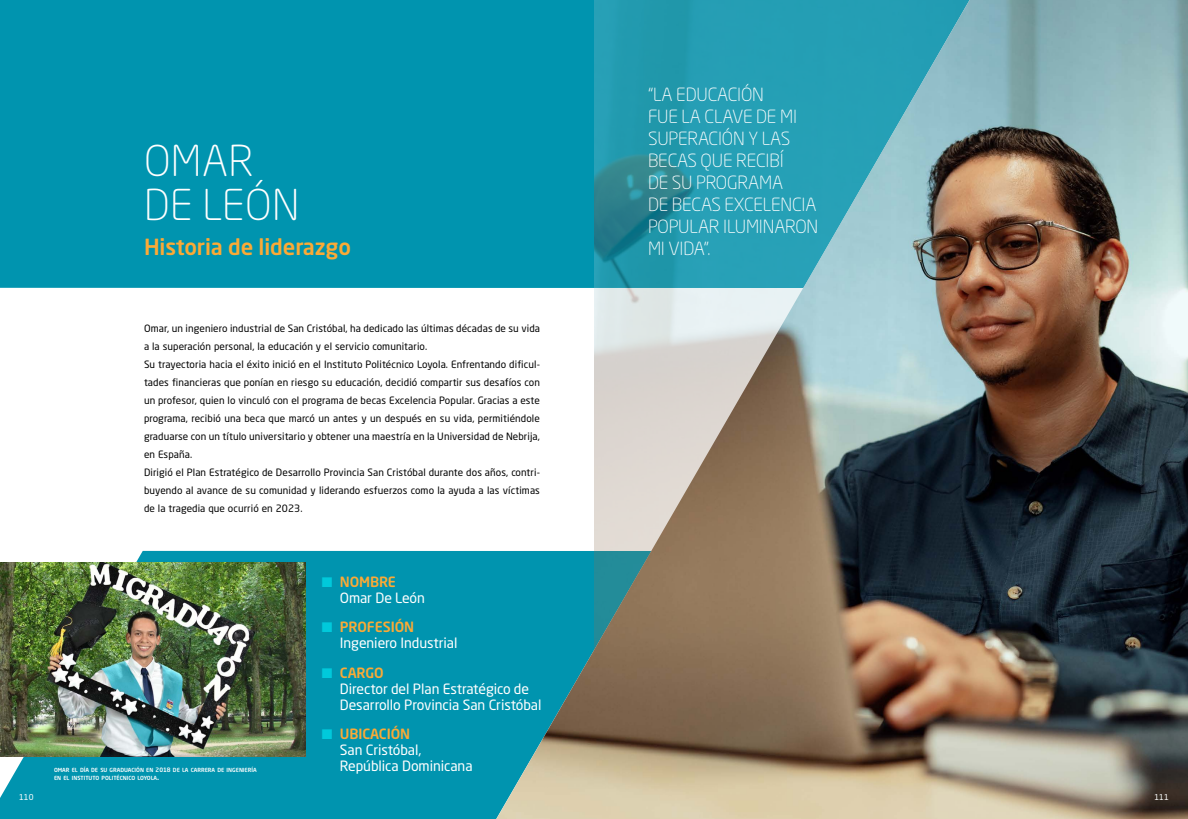
<style>
.page{position:relative;width:1188px;height:819px;background:#fff}
.page>*{position:absolute;margin:0;border:0;box-sizing:border-box;transform-origin:0 0}
.t1{font:300 42px/44px "Neo Sans Std";letter-spacing:.01em;color:#fff}
.t2{font:500 22px "Neo Sans Std";letter-spacing:-.005em;color:#fbaa36}
.t3{font:300 18px/22px "Neo Sans Std";letter-spacing:-.01em;color:#fff}
.t4{font:14px/16px "Neo Sans Std";letter-spacing:-.005em;color:#fff}
.t5{font:10px/18px "Neo Sans Std";letter-spacing:.01em;color:#000}
.t6{font:8px "Neo Sans Std";color:#fff}
.t7{font:500 5.6px/8px "Neo Sans Std";color:#fff}
.s1{font-size:6px}
.s2{font-size:8px}
.s3{color:#00c9db}
.s4{font-weight:500;color:#fbaa36}
</style>
<div class="page">
<div style="left:0;top:551px;width:496px;height:268px;background:#0094af"></div>
<div style="left:0;top:0;width:496px;height:288px;background:#0094af"></div>
<img style="left:496px;top:0;width:692px;height:819px">
<img style="left:0;top:563px;width:306px;height:194px">
<h1 class="t1" style="left:144px;top:138px;width:157px">OMAR<br>DE LEÓN</h1>
<h2 class="t2" style="left:144px;top:233px;width:208px">Historia de liderazgo</h2>
<p class="t5" style="left:144px;top:319px;width:398px">Omar, un ingeniero industrial de San Cristóbal, ha dedicado las últimas décadas de su vida a la superación personal, la educación y el servicio comunitario.<br>Su trayectoria hacia el éxito inició en el Instituto Politécnico Loyola. Enfrentando dificul&shy;tades financieras que ponían en riesgo su educación, decidió compartir sus desafíos con un profesor, quien lo vinculó con el programa de becas Excelencia Popular. Gracias a este programa, recibió una beca que marcó un antes y un después en su vida, permitiéndole graduarse con un título universitario y obtener una maestría en la Universidad de Nebrija, en España.<br>Dirigió el Plan Estratégico de Desarrollo Provincia San Cristóbal durante dos años, contri&shy;buyendo al avance de su comunidad y liderando esfuerzos como la ayuda a las víctimas de la tragedia que ocurrió en 2023.</p>
<p class="t7" style="left:54px;top:766px;width:204px">OMAR EL DÍA DE SU GRADUACIÓN EN <span class="s1">2018</span> DE LA CARRERA DE INGENIERÍA<br>EN EL INSTITUTO POLITÉCNICO LOYOLA<span class="s2">.</span></p>
<h3 class="t4" style="left:340px;top:573px;width:87px;text-indent:-18px"><span class="s3">■</span> <span class="s4">NOMBRE<br></span>Omar De León</h3>
<h3 class="t4" style="left:340px;top:619px;width:119px;text-indent:-18px"><span class="s3">■</span> <span class="s4">PROFESIÓN<br></span>Ingeniero Industrial</h3>
<h3 class="t4" style="left:340px;top:664px;width:203px;text-indent:-18px"><span class="s3">■</span> <span class="s4">CARGO<br></span>Director del Plan Estratégico de<br>Desarrollo Provincia San Cristóbal</h3>
<h3 class="t4" style="left:340px;top:726px;width:134px;text-indent:-18px"><span class="s3">■</span> <span class="s4">UBICACIÓN<br></span>San Cristóbal,<br>República Dominicana</h3>
<h3 class="t3" style="left:648px;top:83px;width:172px">“LA EDUCACIÓN<br>FUE LA CLAVE DE MI<br>SUPERACIÓN Y LAS<br>BECAS QUE RECIBÍ<br>DE SU PROGRAMA<br>DE BECAS EXCELENCIA<br>POPULAR ILUMINARON<br>MI VIDA”.</h3>
<p class="t6" style="left:19px;top:792px;width:16px">110</p>
<p class="t6" style="left:1154px;top:792px;width:16px">111</p>
</div>
